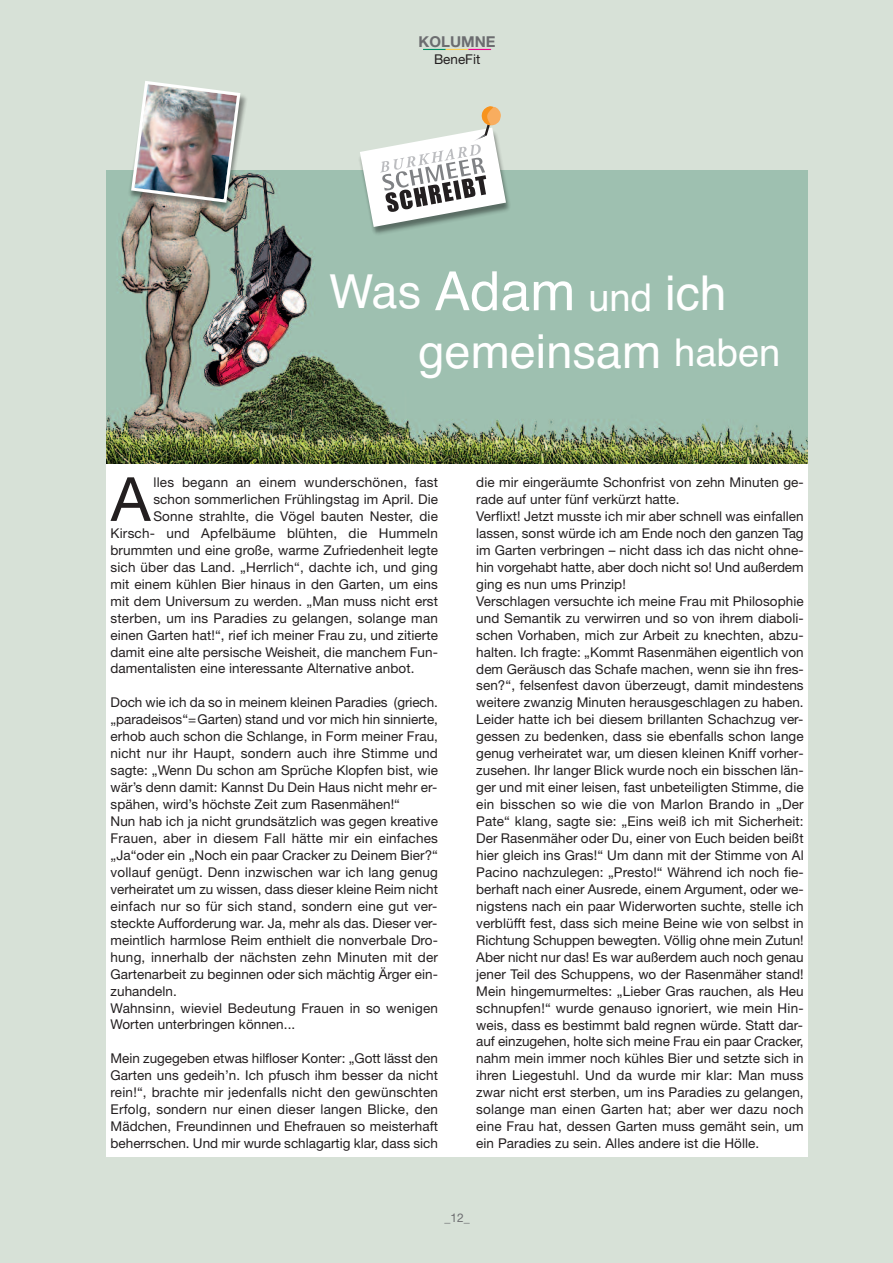
<style>
.page{position:relative;width:893px;height:1263px;background:#d7e1d7}
.page>*{position:absolute;margin:0;border:0;box-sizing:border-box;transform-origin:0 0}
.t1{font:61.05px "Helvetica Neue";color:#231f20}
.t2{font:54px "Helvetica";color:#fff}
.t3{font:46.95px "Helvetica";color:#fff}
.t4{font:700 15px "Helvetica Neue";color:#6c6d70}
.t5{font:13.5px/17px "Helvetica Neue";letter-spacing:.005em;color:#231f20}
.t6{font:12px "Helvetica Neue";color:#6c6d70}
.s1{font-size:46.95px}
.s2{font-size:38.25px}
.s3{font-size:48px}
</style>
<div class="page">
<div style="left:106px;top:463px;width:702px;height:694px;background:#fff"></div>
<svg style="left:423px;top:49px;width:68px;height:1px"></svg>
<img style="left:106px;top:170px;width:702px;height:293px">
<img style="left:353px;top:159px;width:166px;height:81px">
<svg style="left:360px;top:106px;width:146px;height:121px"></svg>
<img style="left:123px;top:95px;width:132px;height:120px">
<img style="left:129px;top:81px;width:113px;height:123px">
<p class="t4" style="left:419px;top:36px;width:78px">KOLUMNE</p>
<p class="t5" style="left:434px;top:52px;width:48px">BeneFit</p>
<h2 class="t2" style="left:329px;top:260px;width:399px"><span class="s1">Was</span> Adam <span class="s2">und</span> <span class="s3">ich</span></h2>
<h3 class="t3" style="left:419px;top:324px;width:363px">gemeinsam <span class="s2">haben</span></h3>
<h1 class="t1" style="left:111px;top:477px;width:41px">A</h1>
<p class="t5" style="left:153px;top:475px;width:286px">lles begann an einem wunderschönen, fast</p>
<p class="t5" style="left:153px;top:492px;width:286px">schon sommerlichen Frühlingstag im April. Die</p>
<p class="t5" style="left:153px;top:509px;width:286px">Sonne strahlte, die Vögel bauten Nester, die</p>
<p class="t5" style="left:111px;top:526px;width:329px">Kirsch- und Apfelbäume blühten, die Hummeln</p>
<p class="t5" style="left:111px;top:543px;width:329px">brummten und eine große, warme Zufriedenheit legte</p>
<p class="t5" style="left:111px;top:560px;width:329px">sich über das Land. „Herrlich“, dachte ich, und ging</p>
<p class="t5" style="left:111px;top:577px;width:329px">mit einem kühlen Bier hinaus in den Garten, um eins</p>
<p class="t5" style="left:111px;top:594px;width:329px">mit dem Universum zu werden. „Man muss nicht erst</p>
<p class="t5" style="left:111px;top:611px;width:329px">sterben, um ins Paradies zu gelangen, solange man</p>
<p class="t5" style="left:111px;top:628px;width:329px">einen Garten hat!“, rief ich meiner Frau zu, und zitierte</p>
<p class="t5" style="left:111px;top:645px;width:329px">damit eine alte persische Weisheit, die manchem Fun-</p>
<p class="t5" style="left:111px;top:661px;width:305px">damentalisten eine interessante Alternative anbot.</p>
<p class="t5" style="left:111px;top:695px;width:329px">Doch wie ich da so in meinem kleinen Paradies (griech. „paradeisos“=Garten) stand und vor mich hin sinnierte, erhob auch schon die Schlange, in Form meiner Frau, nicht nur ihr Haupt, sondern auch ihre Stimme und sagte: „Wenn Du schon am Sprüche Klopfen bist, wie wär’s denn damit: Kannst Du Dein Haus nicht mehr er&shy;spähen, wird’s höchste Zeit zum Rasenmähen!“<br>Nun hab ich ja nicht grundsätzlich was gegen kreative Frauen, aber in diesem Fall hätte mir ein einfaches „Ja“oder ein „Noch ein paar Cracker zu Deinem Bier?“ vollauf genügt. Denn inzwischen war ich lang genug verheiratet um zu wissen, dass dieser kleine Reim nicht einfach nur so für sich stand, sondern eine gut ver&shy;steckte Aufforderung war. Ja, mehr als das. Dieser ver&shy;meintlich harmlose Reim enthielt die nonverbale Dro&shy;hung, innerhalb der nächsten zehn Minuten mit der Gartenarbeit zu beginnen oder sich mächtig Ärger ein&shy;zuhandeln.<br>Wahnsinn, wieviel Bedeutung Frauen in so wenigen Worten unterbringen können...</p>
<p class="t5" style="left:111px;top:1051px;width:329px;text-align:justify">Mein zugegeben etwas hilfloser Konter: „Gott lässt den Garten uns gedeih’n. Ich pfusch ihm besser da nicht rein!“, brachte mir jedenfalls nicht den gewünschten Erfolg, sondern nur einen dieser langen Blicke, den Mädchen, Freundinnen und Ehefrauen so meisterhaft beherrschen. Und mir wurde schlagartig klar, dass sich</p>
<p class="t5" style="left:476px;top:475px;width:329px">die mir eingeräumte Schonfrist von zehn Minuten ge&shy;rade auf unter fünf verkürzt hatte.<br>Verflixt! Jetzt musste ich mir aber schnell was einfallen lassen, sonst würde ich am Ende noch den ganzen Tag im Garten verbringen – nicht dass ich das nicht ohne&shy;hin vorgehabt hatte, aber doch nicht so! Und außerdem ging es nun ums Prinzip!<br>Verschlagen versuchte ich meine Frau mit Philosophie und Semantik zu verwirren und so von ihrem diaboli&shy;schen Vorhaben, mich zur Arbeit zu knechten, abzu&shy;halten. Ich fragte: „Kommt Rasenmähen eigentlich von dem Geräusch das Schafe machen, wenn sie ihn fres&shy;sen?“, felsenfest davon überzeugt, damit mindestens weitere zwanzig Minuten herausgeschlagen zu haben.<br>Leider hatte ich bei diesem brillanten Schachzug ver&shy;gessen zu bedenken, dass sie ebenfalls schon lange genug verheiratet war, um diesen kleinen Kniff vorher&shy;zusehen. Ihr langer Blick wurde noch ein bisschen län&shy;ger und mit einer leisen, fast unbeteiligten Stimme, die ein bisschen so wie die von Marlon Brando in „Der Pate“ klang, sagte sie: „Eins weiß ich mit Sicherheit:<br>Der Rasenmäher oder Du, einer von Euch beiden beißt hier gleich ins Gras!“ Um dann mit der Stimme von Al Pacino nachzulegen: „Presto!“ Während ich noch fie&shy;berhaft nach einer Ausrede, einem Argument, oder we&shy;nigstens nach ein paar Widerworten suchte, stelle ich verblüfft fest, dass sich meine Beine wie von selbst in Richtung Schuppen bewegten. Völlig ohne mein Zutun!<br>Aber nicht nur das! Es war außerdem auch noch genau jener Teil des Schuppens, wo der Rasenmäher stand!<br>Mein hingemurmeltes: „Lieber Gras rauchen, als Heu schnupfen!“ wurde genauso ignoriert, wie mein Hin&shy;weis, dass es bestimmt bald regnen würde. Statt dar&shy;auf einzugehen, holte sich meine Frau ein paar Cracker, nahm mein immer noch kühles Bier und setzte sich in ihren Liegestuhl. Und da wurde mir klar: Man muss zwar nicht erst sterben, um ins Paradies zu gelangen, solange man einen Garten hat; aber wer dazu noch eine Frau hat, dessen Garten muss gemäht sein, um ein Paradies zu sein. Alles andere ist die Hölle.</p>
<p class="t6" style="left:444px;top:1213px;width:27px">_12_</p>
</div>
